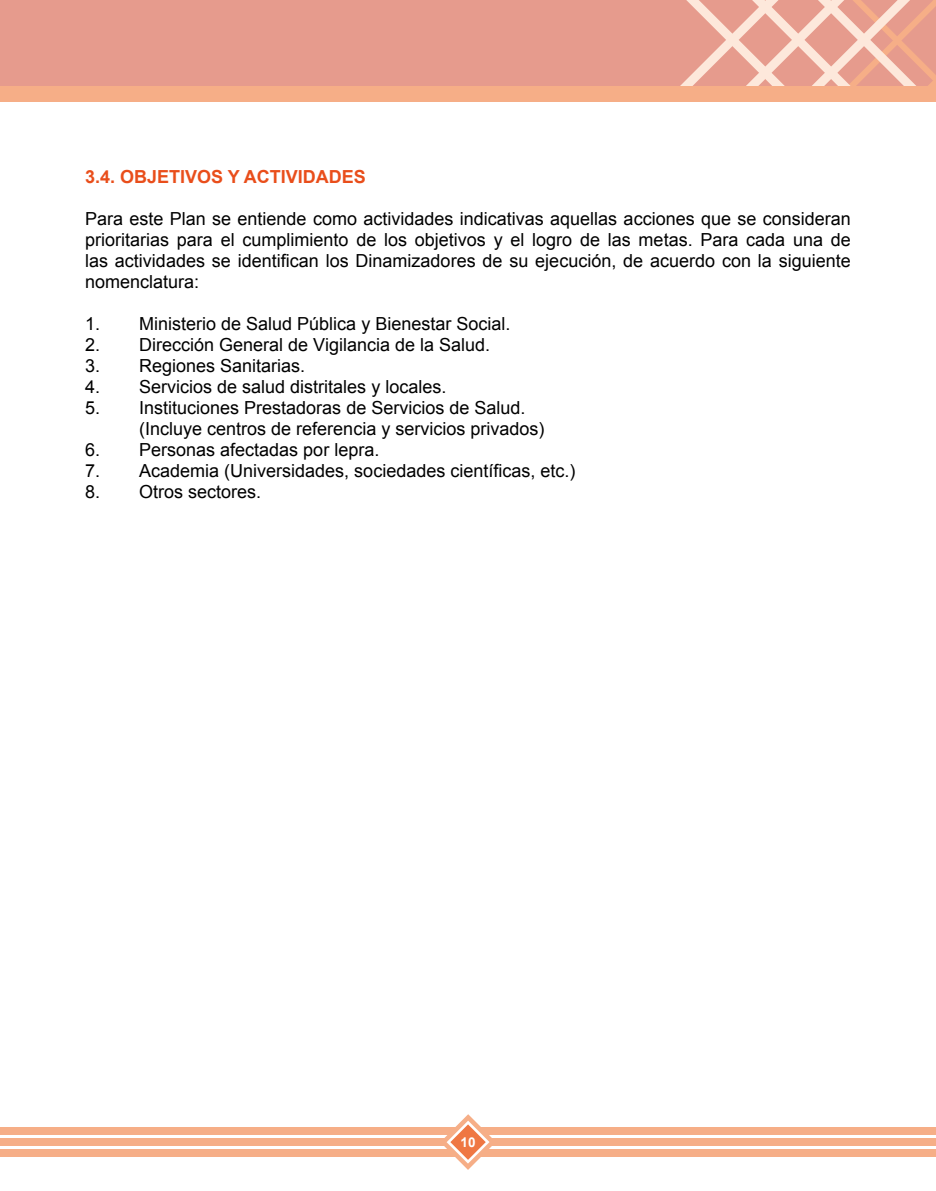
<style>
.page{position:relative;width:936px;height:1191px;background:#fff}
.page>*{position:absolute;margin:0;border:0;box-sizing:border-box;transform-origin:0 0}
.t1{font:18px/21px "Arial";color:#000;text-align:justify}
.t2{font:700 18px "Arial";color:#e94e1b}
.t3{font:700 13.5px "Arial";color:#fff}
</style>
<div class="page">
<div style="left:0;top:0;width:935px;height:86px;background:#e69b8d"></div>
<svg style="left:680px;top:0;width:255px;height:86px"></svg>
<div style="left:0;top:86px;width:935px;height:16px;background:#f6ae87"></div>
<div style="left:0;top:1127px;width:935px;height:7px;background:#f6ae87"></div>
<div style="left:0;top:1138px;width:935px;height:7px;background:#f6ae87"></div>
<div style="left:0;top:1149px;width:935px;height:8px;background:#f6ae87"></div>
<svg style="left:440px;top:1114px;width:56px;height:56px"></svg>
<p class="t2" style="left:85px;top:165px;width:282px">3.4. OBJETIVOS Y ACTIVIDADES</p>
<p class="t1" style="left:85px;top:209px;width:767px">Para este Plan se entiende como actividades indicativas aquellas acciones que se consideran prioritarias para el cumplimiento de los objetivos y el logro de las metas. Para cada una de las actividades se identifican los Dinamizadores de su ejecución, de acuerdo con la siguiente nomenclatura:</p>
<p class="t1" style="left:85px;top:314px;width:427px">1. Ministerio de Salud Pública y Bienestar Social.</p>
<p class="t1" style="left:85px;top:335px;width:406px">2. Dirección General de Vigilancia de la Salud.</p>
<p class="t1" style="left:85px;top:356px;width:222px">3. Regiones Sanitarias.</p>
<p class="t1" style="left:85px;top:377px;width:363px">4. Servicios de salud distritales y locales.</p>
<p class="t1" style="left:139px;top:398px;width:407px;text-indent:-54px">5. Instituciones Prestadoras de Servicios de Salud. (Incluye centros de referencia y servicios privados)</p>
<p class="t1" style="left:85px;top:440px;width:296px">6. Personas afectadas por lepra.</p>
<p class="t1" style="left:85px;top:461px;width:492px">7. Academia (Universidades, sociedades científicas, etc.)</p>
<p class="t1" style="left:85px;top:482px;width:178px">8. Otros sectores.</p>
<p class="t3" style="left:460px;top:1133px;width:17px">10</p>
</div>
